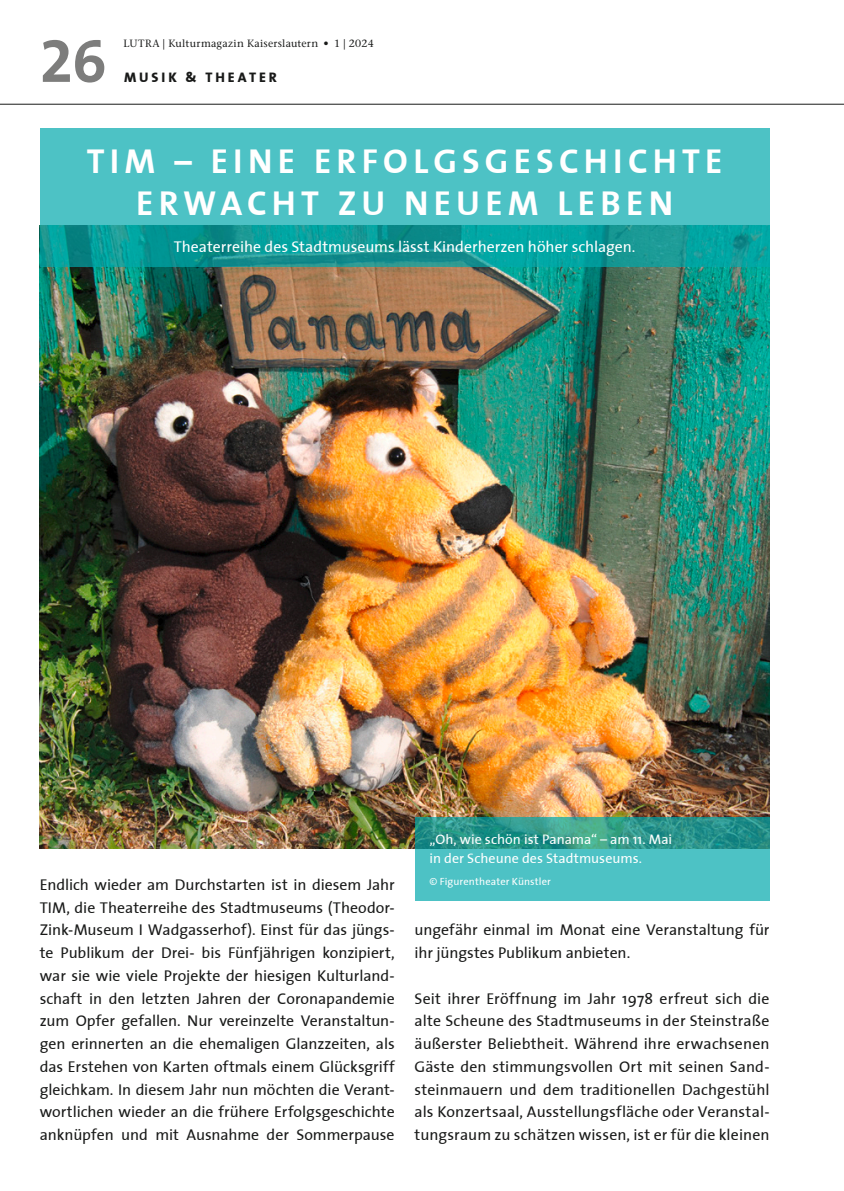
<style>
.page{position:relative;width:844px;height:1191px;background:#fff}
.page>*{position:absolute;margin:0;border:0;box-sizing:border-box;transform-origin:0 0}
.t1{font:61.25px "The Sans Bold Expert";color:#7d7d7c}
.t2{font:700 35px/42px "The Sans";letter-spacing:.15em;color:#fff;text-align:center}
.t3{font:15.75px/22.8px "The Sans";color:#191a19;text-align:justify}
.t4{font:15.75px "The Sans";letter-spacing:-.005em;color:#fff}
.t5{font:14px/19.2px "The Sans";color:#fff}
.t6{font:800 14px "The Sans";letter-spacing:.21em;color:#191a19}
.t7{font:500 10.5px "Stone Serif Std";letter-spacing:.025em;color:#191a19}
.t8{font:10.5px "The Sans";letter-spacing:.01em;color:#fff}
</style>
<div class="page">
<img style="left:40px;top:267px;width:729px;height:581px">
<svg style="left:40px;top:129px;width:729px;height:138px;background:#39b5b7"></svg>
<svg style="left:414px;top:817px;width:355px;height:83px;background:#41b1ae"></svg>
<hr style="left:0;top:104px;width:843px;height:1px;background:#191a19">
<h1 class="t1" style="left:40px;top:10px;width:68px">26</h1>
<p class="t7" style="left:123px;top:38px;width:252px">LUTRA | Kulturmagazin Kaiserslautern • 1 | 2024</p>
<p class="t6" style="left:124px;top:65px;width:154px">MUSIK &amp; THEATER</p>
<h2 class="t2" style="left:87px;top:139px;width:637px">TIM – EINE ERFOLGSGESCHICHTE<br>ERWACHT ZU NEUEM LEBEN</h2>
<p class="t4" style="left:174px;top:234px;width:463px">Theaterreihe des Stadtmuseums lässt Kinderherzen höher schlagen.</p>
<p class="t3" style="left:40px;top:872px;width:356px">Endlich wieder am Durchstarten ist in diesem Jahr TIM, die Theaterreihe des Stadtmuseums (Theodor-Zink-Museum I Wadgasserhof). Einst für das jüngs&shy;te Publikum der Drei- bis Fünfjährigen konzipiert, war sie wie viele Projekte der hiesigen Kulturland&shy;schaft in den letzten Jahren der Coronapandemie zum Opfer gefallen. Nur vereinzelte Veranstaltun&shy;gen erinnerten an die ehemaligen Glanzzeiten, als das Erstehen von Karten oftmals einem Glücksgriff gleichkam. In diesem Jahr nun möchten die Verant&shy;wortlichen wieder an die frühere Erfolgsgeschichte anknüpfen und mit Ausnahme der Sommerpause</p>
<p class="t5" style="left:429px;top:829px;width:244px">„Oh, wie schön ist Panama“ – am 11. Mai in der Scheune des Stadtmuseums.</p>
<p class="t8" style="left:429px;top:873px;width:123px">© Figurentheater Künstler</p>
<p class="t3" style="left:414px;top:918px;width:356px">ungefähr einmal im Monat eine Veranstaltung für ihr jüngstes Publikum anbieten.</p>
<p class="t3" style="left:414px;top:986px;width:356px">Seit ihrer Eröffnung im Jahr 1978 erfreut sich die alte Scheune des Stadtmuseums in der Steinstraße äußerster Beliebtheit. Während ihre erwachsenen Gäste den stimmungsvollen Ort mit seinen Sand&shy;steinmauern und dem traditionellen Dachgestühl als Konzertsaal, Ausstellungsfläche oder Veranstal&shy;tungsraum zu schätzen wissen, ist er für die kleinen</p>
</div>
